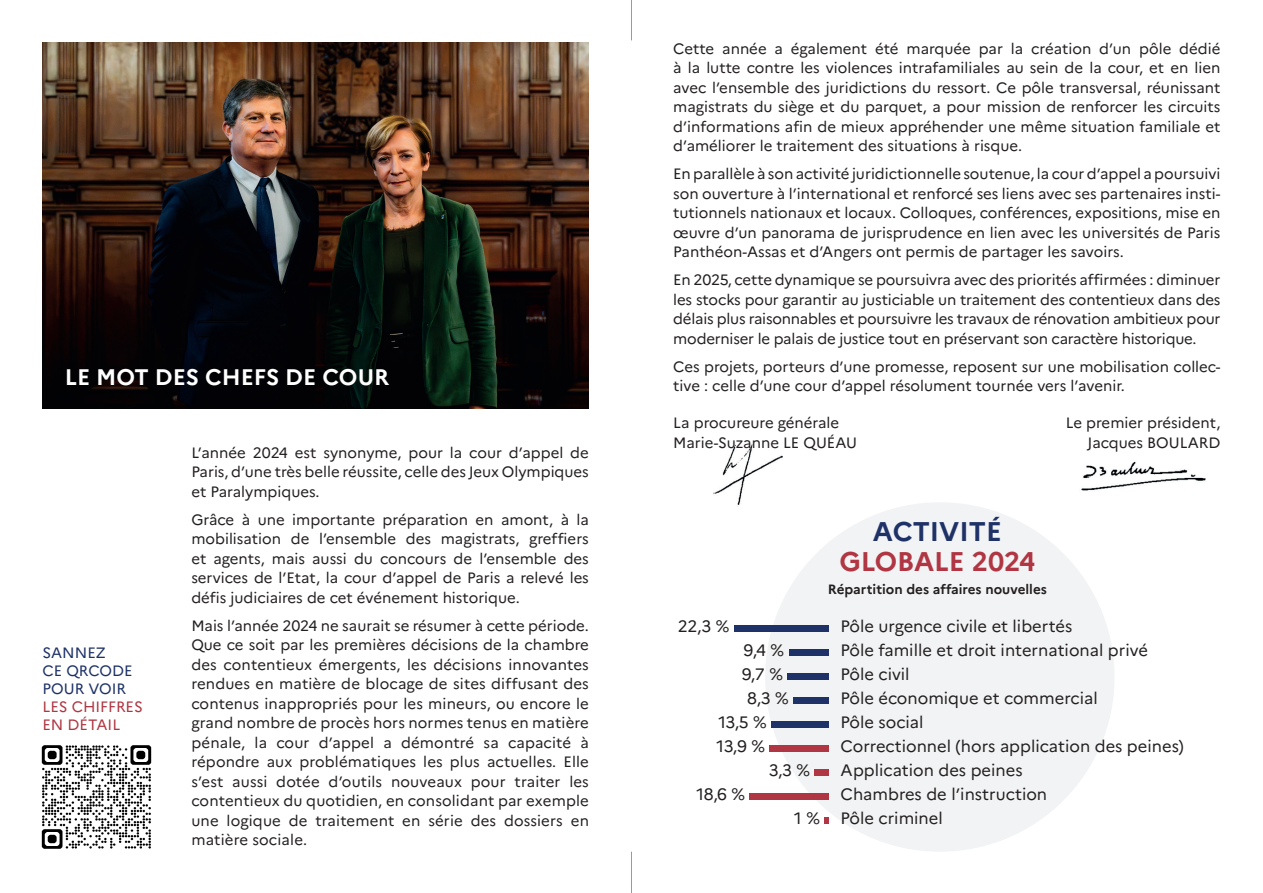
<style>
.page{position:relative;width:1263px;height:893px;background:#fff}
.page>*{position:absolute;margin:0;border:0;box-sizing:border-box;transform-origin:0 0}
.t1{font:700 27px "Marianne";color:#af3642}
.t2{font:700 27px "Marianne";color:#1f3267}
.t3{font:700 22.5px "Marianne";color:#fff}
.t4{font:16.5px/24px "Marianne";color:#231f20}
.t5{font:15px/19.5px "Marianne";color:#231f20;text-align:justify}
.t6{font:15px/18px "Marianne";color:#1f3267}
.t7{font:15px/18px "Marianne";color:#af3642}
.t8{font:700 13.5px "Marianne";color:#231f20}
</style>
<div class="page">
<div style="left:765px;top:502px;width:349px;height:350px;background:#f2f3f4;border-radius:50%"></div>
<img style="left:1081px;top:461px;width:125px;height:30px">
<img style="left:714px;top:444px;width:69px;height:62px">
<img style="left:43px;top:43px;width:546px;height:366px">
<img style="left:41px;top:745px;width:111px;height:104px">
<div style="left:734px;top:626px;width:95px;height:6px;background:#1f3267"></div>
<div style="left:789px;top:650px;width:40px;height:6px;background:#1f3267"></div>
<div style="left:787px;top:674px;width:42px;height:6px;background:#1f3267"></div>
<div style="left:793px;top:698px;width:36px;height:6px;background:#1f3267"></div>
<div style="left:771px;top:722px;width:58px;height:6px;background:#1f3267"></div>
<div style="left:769px;top:746px;width:60px;height:6px;background:#af3642"></div>
<div style="left:815px;top:770px;width:14px;height:6px;background:#af3642"></div>
<div style="left:749px;top:794px;width:80px;height:6px;background:#af3642"></div>
<svg style="left:824px;top:818px;width:5px;height:6px"></svg>
<hr style="left:631px;top:0;width:1px;height:40px;background:#86a0ad">
<hr style="left:631px;top:852px;width:1px;height:41px;background:#86a0ad">
<h2 class="t3" style="left:65px;top:360px;width:326px">LE MOT DES CHEFS DE COUR</h2>
<p class="t6" style="left:43px;top:642px;width:92px">SANNEZ<br>CE QRCODE<br>POUR VOIR</p>
<p class="t7" style="left:43px;top:696px;width:102px">LES CHIFFRES<br>EN DÉTAIL</p>
<p class="t5" style="left:191px;top:441px;width:399px">L’année 2024 est synonyme, pour la cour d’appel de Paris, d’une très belle réussite, celle des Jeux Olympiques et Paralympiques.</p>
<p class="t5" style="left:191px;top:508px;width:399px">Grâce à une importante préparation en amont, à la mobilisation de l’ensemble des magistrats, greffiers et agents, mais aussi du concours de l’ensemble des services de l’Etat, la cour d’appel de Paris a relevé les défis judiciaires de cet événement historique.</p>
<p class="t5" style="left:191px;top:614px;width:399px">Mais l’année 2024 ne saurait se résumer à cette période.<br>Que ce soit par les premières décisions de la chambre des contentieux émergents, les décisions innovantes rendues en matière de blocage de sites diffusant des contenus inappropriés pour les mineurs, ou encore le grand nombre de procès hors normes tenus en matière pénale, la cour d’appel a démontré sa capacité à répondre aux problématiques les plus actuelles. Elle s’est aussi dotée d’outils nouveaux pour traiter les contentieux du quotidien, en consolidant par exemple une logique de traitement en série des dossiers en matière sociale.</p>
<p class="t5" style="left:673px;top:37px;width:549px">Cette année a également été marquée par la création d’un pôle dédié à la lutte contre les violences intrafamiliales au sein de la cour, et en lien avec l’ensemble des juridictions du ressort. Ce pôle transversal, réunissant magistrats du siège et du parquet, a pour mission de renforcer les circuits d’informations afin de mieux appréhender une même situation familiale et d’améliorer le traitement des situations à risque.</p>
<p class="t5" style="left:673px;top:163px;width:549px">En parallèle à son activité juridictionnelle soutenue, la cour d’appel a poursuivi son ouverture à l’international et renforcé ses liens avec ses partenaires insti&shy;tutionnels nationaux et locaux. Colloques, conférences, expositions, mise en œuvre d’un panorama de jurisprudence en lien avec les universités de Paris Panthéon-Assas et d’Angers ont permis de partager les savoirs.</p>
<p class="t5" style="left:673px;top:269px;width:549px">En 2025, cette dynamique se poursuivra avec des priorités affirmées : diminuer les stocks pour garantir au justiciable un traitement des contentieux dans des délais plus raisonnables et poursuivre les travaux de rénovation ambitieux pour moderniser le palais de justice tout en préservant son caractère historique.</p>
<p class="t5" style="left:673px;top:356px;width:549px">Ces projets, porteurs d’une promesse, reposent sur une mobilisation collec&shy;tive : celle d’une cour d’appel résolument tournée vers l’avenir.</p>
<p class="t5" style="left:673px;top:412px;width:167px">La procureure générale</p>
<p class="t5" style="left:1066px;top:412px;width:156px">Le premier président,</p>
<p class="t5" style="left:673px;top:432px;width:185px">Marie-Suzanne LE QUÉAU</p>
<p class="t5" style="left:1087px;top:432px;width:134px">Jacques BOULARD</p>
<p class="t4" style="left:678px;top:613px;width:53px">22,3 %</p>
<p class="t4" style="left:743px;top:637px;width:42px">9,4 %</p>
<p class="t4" style="left:742px;top:661px;width:43px">9,7 %</p>
<p class="t4" style="left:747px;top:685px;width:43px">8,3 %</p>
<p class="t4" style="left:718px;top:709px;width:50px">13,5 %</p>
<p class="t4" style="left:716px;top:733px;width:50px">13,9 %</p>
<p class="t4" style="left:769px;top:757px;width:43px">3,3 %</p>
<p class="t4" style="left:696px;top:781px;width:50px">18,6 %</p>
<p class="t4" style="left:794px;top:805px;width:27px">1 %</p>
<h1 class="t2" style="left:873px;top:511px;width:130px">ACTIVITÉ</h1>
<h1 class="t1" style="left:839px;top:541px;width:198px">GLOBALE 2024</h1>
<p class="t8" style="left:828px;top:578px;width:221px">Répartition des affaires nouvelles</p>
<p class="t4" style="left:840px;top:613px;width:345px">Pôle urgence civile et libertés<br>Pôle famille et droit international privé<br>Pôle civil<br>Pôle économique et commercial<br>Pôle social<br>Correctionnel (hors application des peines)<br>Application des peines<br>Chambres de l’instruction<br>Pôle criminel</p>
</div>
